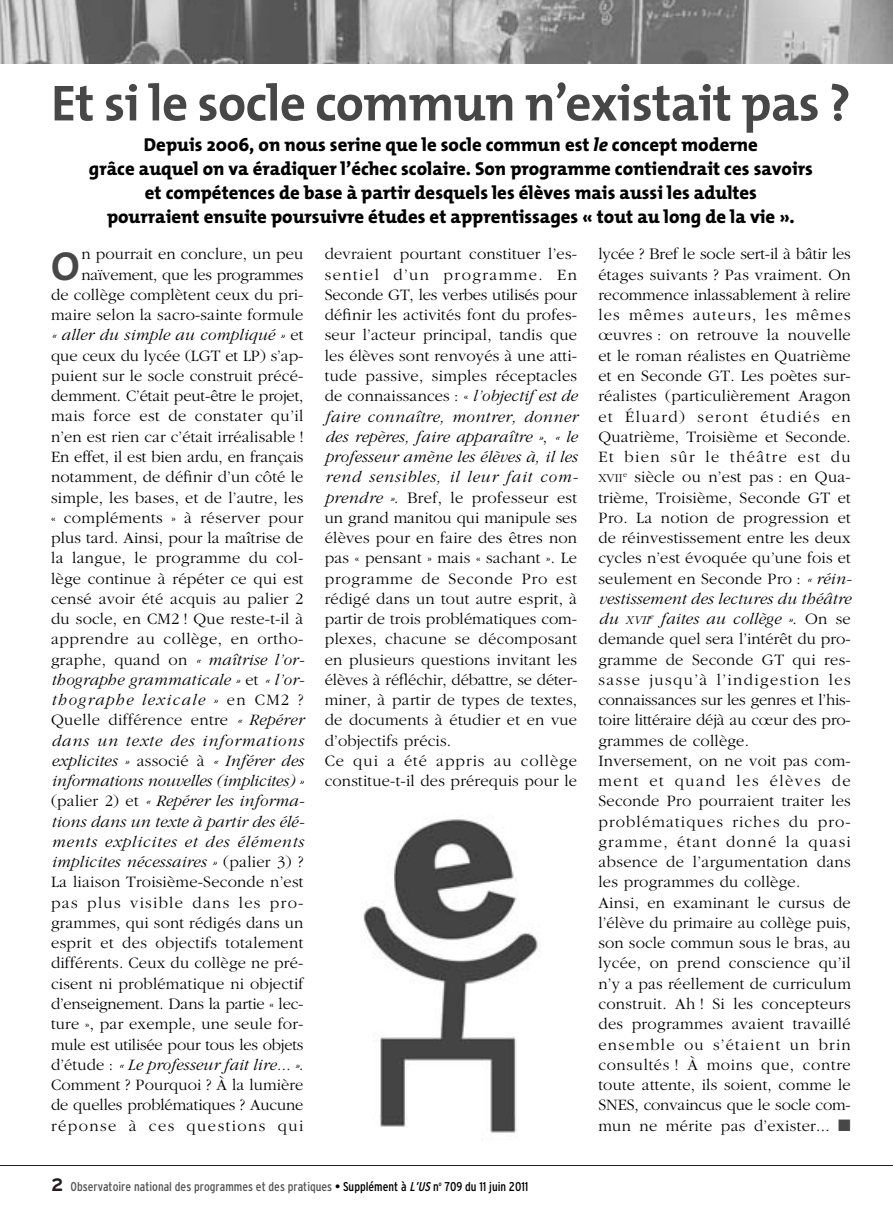
<style>
.page{position:relative;width:893px;height:1220px;background:#fff}
.page>*{position:absolute;margin:0;border:0;box-sizing:border-box;transform-origin:0 0}
.t1{font:700 51px "The Mix";letter-spacing:-.01em;color:#474747}
.t2{font:700 40.65px "The Mix";color:#474747}
.t3{font:800 18.75px/24px "The Mix";color:#000;text-align:center}
.t4{font:300 16.5px/20.2px "Garamond";letter-spacing:.01em;color:#000}
.t5{font:condensed 12.75px "Interstate";color:#565656}
.s1{font-style:italic}
.s2{font-size:12.3px}
.s3{font-style:italic;font-size:12.3px}
.s4{color:#474747}
.s5{font-weight:700;font-stretch:normal;font-size:18px;color:#231f20}
.s6{color:#000}
.s7{font-style:italic;color:#000}
</style>
<div class="page">
<hr style="left:1px;top:1165px;width:891px;height:1px;background:#231f20">
<img style="left:1px;top:0;width:891px;height:64px">
<img style="left:363px;top:819px;width:177px;height:321px">
<h1 class="t1" style="left:51px;top:83px;width:801px">Et si le socle commun n’existait pas ?</h1>
<p class="t3" style="left:89px;top:134px;width:725px">Depuis 2006, on nous serine que le socle commun est <span class="s1">le</span> concept moderne<br>grâce auquel on va éradiquer l’échec scolaire. Son programme contiendrait ces savoirs et compétences de base à partir desquels les élèves mais aussi les adultes<br>pourraient ensuite poursuivre études et apprentissages « tout au long de la vie ».</p>
<h2 class="t2" style="left:51px;top:250px;width:30px">O</h2>
<p class="t4" style="left:51px;top:245px;width:254px;text-align:right">n pourrait en conclure, un peu naïvement, que les programmes<br>de collège complètent ceux du pri&shy;maire selon la sacro-sainte formule <span class="s1">« aller du simple au compliqué »</span> et que ceux du lycée (LGT et LP) s’ap&shy;puient sur le socle construit précé&shy;demment. C’était peut-être le projet, mais force est de constater qu’il n’en est rien car c’était irréalisable !<br>En effet, il est bien ardu, en français notamment, de définir d’un côté le simple, les bases, et de l’autre, les « compléments » à réserver pour plus tard. Ainsi, pour la maîtrise de la langue, le programme du col&shy;lège continue à répéter ce qui est censé avoir été acquis au palier 2 du socle, en CM2 ! Que reste-t-il à apprendre au collège, en ortho&shy;graphe, quand on <span class="s1">« maîtrise l’or&shy;thographe grammaticale »</span> et <span class="s1">« l’or&shy;thographe lexicale »</span> en CM2 ?<br>Quelle différence entre <span class="s1">« Repérer dans un texte des informations explicites »</span> associé à <span class="s1">« Inférer des informations nouvelles (implicites) » </span>(palier 2) et <span class="s1">« Repérer les informa&shy;tions dans un texte à partir des élé&shy;ments explicites et des éléments implicites nécessaires »</span> (palier 3) ?<br>La liaison Troisième-Seconde n’est pas plus visible dans les pro&shy;grammes, qui sont rédigés dans un esprit et des objectifs totalement différents. Ceux du collège ne pré&shy;cisent ni problématique ni objectif d’enseignement. Dans la partie « lec&shy;ture », par exemple, une seule for&shy;mule est utilisée pour tous les objets d’étude : <span class="s1">« Le professeur fait lire... »</span>.<br>Comment ? Pourquoi ? À la lumière de quelles problématiques ? Aucune réponse à ces questions qui</p>
<p class="t4" style="left:325px;top:245px;width:254px">devraient pourtant constituer l’es&shy;sentiel d’un programme. En Seconde GT, les verbes utilisés pour définir les activités font du profes&shy;seur l’acteur principal, tandis que les élèves sont renvoyés à une atti&shy;tude passive, simples réceptacles de connaissances : « <span class="s1">l’objectif est de faire connaître, montrer, donner des repères, faire apparaître »</span>, <span class="s1">« le professeur amène les élèves à, il les rend sensibles, il leur fait com&shy;prendre »</span>. Bref, le professeur est un grand manitou qui manipule ses élèves pour en faire des êtres non pas « pensant » mais « sachant ». Le programme de Seconde Pro est rédigé dans un tout autre esprit, à partir de trois problématiques com&shy;plexes, chacune se décomposant en plusieurs questions invitant les élèves à réfléchir, débattre, se déter&shy;miner, à partir de types de textes, de documents à étudier et en vue d’objectifs précis.<br>Ce qui a été appris au collège constitue-t-il des prérequis pour le</p>
<p class="t4" style="left:598px;top:245px;width:254px">lycée ? Bref le socle sert-il à bâtir les étages suivants ? Pas vraiment. On recommence inlassablement à relire les mêmes auteurs, les mêmes œuvres : on retrouve la nouvelle et le roman réalistes en Quatrième et en Seconde GT. Les poètes sur&shy;réalistes (particulièrement Aragon et Éluard) seront étudiés en<br>Quatrième, Troisième et Seconde.<br>Et bien sûr le théâtre est du<br><span class="s2">XVII</span><sup>e</sup> siècle ou n’est pas : en Qua&shy;trième, Troisième, Seconde GT et<br>Pro. La notion de progression et de réinvestissement entre les deux cycles n’est évoquée qu’une fois et seulement en Seconde Pro : <span class="s1">« réin&shy;vestissement des lectures du théâtre du</span> <span class="s3">XVII</span><sup>e</sup> <span class="s1">faites au collège »</span>. On se demande quel sera l’intérêt du pro&shy;gramme de Seconde GT qui res&shy;sasse jusqu’à l’indigestion les connaissances sur les genres et l’his&shy;toire littéraire déjà au cœur des pro&shy;grammes de collège.<br>Inversement, on ne voit pas com&shy;ment et quand les élèves de<br>Seconde Pro pourraient traiter les problématiques riches du pro&shy;gramme, étant donné la quasi absence de l’argumentation dans les programmes du collège.<br>Ainsi, en examinant le cursus de l’élève du primaire au collège puis, son socle commun sous le bras, au lycée, on prend conscience qu’il n’y a pas réellement de curriculum construit. Ah ! Si les concepteurs des programmes avaient travaillé ensemble ou s’étaient un brin consultés ! À moins que, contre toute attente, ils soient, comme le<br>SNES, convaincus que le socle com&shy;mun ne mérite pas d’exister... <span class="s4">■</span></p>
<p class="t5" style="left:51px;top:1182px;width:479px"><span class="s5">2</span> Observatoire national des programmes et des pratiques <span class="s6">• Supplément à</span> <span class="s7">L’US</span><span class="s6">n</span><sup>o</sup> <span class="s6">709 du 11 juin 2011</span></p>
</div>
